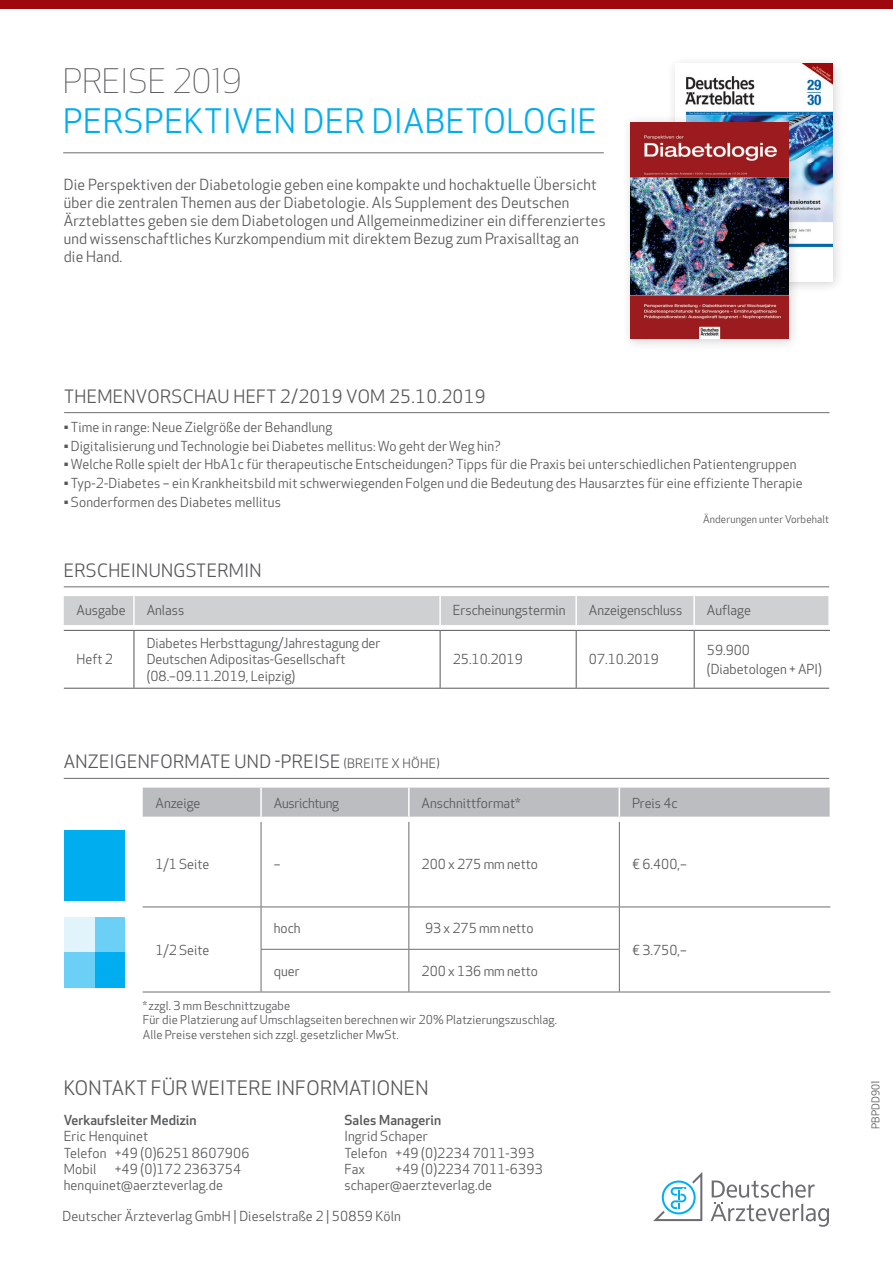
<style>
.page{position:relative;width:893px;height:1263px;background:#fff}
.page>*{position:absolute;margin:0;border:0;box-sizing:border-box;transform-origin:0 0}
.t1{font:33px "Apex New";letter-spacing:.02em;color:#00aeef}
.t2{font:300 33px "Apex New";letter-spacing:.02em;color:#57585a}
.t3{font:19.5px "Apex New";letter-spacing:.02em;color:#57585a}
.t4{font:18px "Apex New";letter-spacing:.02em;color:#57585a}
.t5{font:15px/18px "Apex New";letter-spacing:.01em;color:#57585a}
.t6{font:13.5px/16.2px "Apex New";letter-spacing:.01em;color:#57585a}
.t7{font:500 13.5px "Apex New";letter-spacing:.01em;color:#57585a}
.t8{font:13.5px "Apex New";letter-spacing:-.02em;color:#57585a}
.t9{font:12px/14.4px "Apex New";letter-spacing:.01em;color:#57585a}
.t10{font:10.5px "Apex New";letter-spacing:.01em;color:#57585a}
.s1{font-size:12.75px}
</style>
<div class="page">
<svg style="left:64px;top:596px;width:766px;height:34px;background:#d5d6d8"></svg>
<hr style="left:134px;top:631px;width:1px;height:57px;background:#57585a">
<hr style="left:440px;top:631px;width:1px;height:57px;background:#57585a">
<hr style="left:576px;top:631px;width:1px;height:57px;background:#57585a">
<hr style="left:694px;top:631px;width:1px;height:57px;background:#57585a">
<hr style="left:64px;top:688px;width:70px;height:1px;background:#57585a">
<hr style="left:134px;top:688px;width:306px;height:1px;background:#57585a">
<hr style="left:440px;top:688px;width:136px;height:1px;background:#57585a">
<hr style="left:576px;top:688px;width:118px;height:1px;background:#57585a">
<hr style="left:694px;top:688px;width:135px;height:1px;background:#57585a">
<hr style="left:64px;top:630px;width:70px;height:1px;background:#57585a">
<hr style="left:134px;top:630px;width:306px;height:1px;background:#57585a">
<hr style="left:440px;top:630px;width:136px;height:1px;background:#57585a">
<hr style="left:576px;top:630px;width:118px;height:1px;background:#57585a">
<hr style="left:694px;top:630px;width:136px;height:1px;background:#57585a">
<hr style="left:64px;top:586px;width:765px;height:1px;background:#6c6d70">
<hr style="left:64px;top:778px;width:765px;height:1px;background:#6c6d70">
<svg style="left:143px;top:788px;width:687px;height:34px"></svg>
<hr style="left:261px;top:822px;width:1px;height:84px;background:#6c6d70">
<hr style="left:408px;top:822px;width:1px;height:84px;background:#6c6d70">
<hr style="left:619px;top:822px;width:1px;height:84px;background:#6c6d70">
<hr style="left:143px;top:906px;width:118px;height:1px;background:#6c6d70">
<hr style="left:143px;top:992px;width:118px;height:1px;background:#6c6d70">
<hr style="left:261px;top:906px;width:148px;height:1px;background:#6c6d70">
<hr style="left:261px;top:907px;width:1px;height:42px;background:#6c6d70">
<hr style="left:409px;top:906px;width:210px;height:1px;background:#6c6d70">
<hr style="left:408px;top:907px;width:1px;height:42px;background:#6c6d70">
<hr style="left:619px;top:906px;width:211px;height:1px;background:#6c6d70">
<hr style="left:619px;top:907px;width:1px;height:42px;background:#6c6d70">
<hr style="left:619px;top:992px;width:211px;height:1px;background:#6c6d70">
<hr style="left:261px;top:949px;width:148px;height:1px;background:#6c6d70">
<hr style="left:261px;top:950px;width:1px;height:42px;background:#6c6d70">
<hr style="left:409px;top:949px;width:211px;height:1px;background:#6c6d70">
<hr style="left:408px;top:950px;width:1px;height:42px;background:#6c6d70">
<hr style="left:619px;top:950px;width:1px;height:42px;background:#6c6d70">
<hr style="left:261px;top:992px;width:148px;height:1px;background:#6c6d70">
<hr style="left:409px;top:992px;width:210px;height:1px;background:#6c6d70">
<svg style="left:711px;top:1180px;width:118px;height:47px"></svg>
<svg style="left:653px;top:1172px;width:49px;height:49px"></svg>
<hr style="left:64px;top:412px;width:765px;height:1px;background:#6c6d70">
<div style="left:64px;top:830px;width:61px;height:70px;background:#00aeef"></div>
<div style="left:64px;top:917px;width:61px;height:70px;background:#e1f4fc"></div>
<div style="left:64px;top:952px;width:60px;height:35px;background:#6bcff6"></div>
<div style="left:95px;top:917px;width:30px;height:70px;background:#6bcff6"></div>
<div style="left:95px;top:952px;width:30px;height:35px;background:#00aeef"></div>
<div style="left:0;top:0;width:893px;height:9px;background:#9d070d"></div>
<hr style="left:63px;top:152px;width:541px;height:1px;background:#6c6d70">
<div style="left:667px;top:55px;width:178px;height:239px;background:#231f20;opacity:.2"></div>
<img style="left:675px;top:64px;width:157px;height:217px">
<div style="left:622px;top:114px;width:179px;height:237px;background:#231f20;opacity:.2"></div>
<img style="left:631px;top:122px;width:157px;height:217px">
<h1 class="t2" style="left:63px;top:61px;width:180px">PREISE 2019</h1>
<h1 class="t1" style="left:63px;top:103px;width:535px">PERSPEKTIVEN DER DIABETOLOGIE</h1>
<p class="t5" style="left:64px;top:176px;width:543px">Die Perspektiven der Diabetologie geben eine kompakte und hochaktuelle Übersicht über die zentralen Themen aus der Diabetologie. Als Supplement des Deutschen Ärzteblattes geben sie dem Diabetologen und Allgemeinmediziner ein differenziertes und wissenschaftliches Kurzkompendium mit direktem Bezug zum Praxisalltag an<br>die Hand.</p>
<h3 class="t4" style="left:64px;top:386px;width:423px">THEMENVORSCHAU HEFT 2/2019 VOM 25.10.2019</h3>
<p class="t6" style="left:64px;top:419px;width:270px"><sup>▪</sup> Time in range: Neue Zielgröße der Behandlung</p>
<p class="t6" style="left:64px;top:438px;width:438px"><sup>▪</sup> Digitalisierung und Technologie bei Diabetes mellitus: Wo geht der Weg hin?</p>
<p class="t6" style="left:64px;top:457px;width:734px"><sup>▪</sup> Welche Rolle spielt der HbA1c für therapeutische Entscheidungen? Tipps für die Praxis bei unterschiedlichen Patientengruppen</p>
<p class="t6" style="left:64px;top:475px;width:740px"><sup>▪</sup> Typ-2-Diabetes – ein Krankheitsbild mit schwerwiegenden Folgen und die Bedeutung des Hausarztes für eine effiziente Therapie</p>
<p class="t6" style="left:64px;top:494px;width:218px"><sup>▪</sup> Sonderformen des Diabetes mellitus</p>
<p class="t10" style="left:703px;top:513px;width:127px">Änderungen unter Vorbehalt</p>
<h3 class="t4" style="left:64px;top:560px;width:199px">ERSCHEINUNGSTERMIN</h3>
<p class="t6" style="left:77px;top:603px;width:51px">Ausgabe</p>
<p class="t6" style="left:147px;top:603px;width:39px">Anlass</p>
<p class="t6" style="left:453px;top:603px;width:114px">Erscheinungstermin</p>
<p class="t6" style="left:589px;top:603px;width:95px">Anzeigenschluss</p>
<p class="t6" style="left:707px;top:603px;width:46px">Auflage</p>
<p class="t6" style="left:77px;top:652px;width:38px">Heft 2</p>
<p class="t6" style="left:147px;top:635px;width:235px">Diabetes Herbsttagung/Jahrestagung der<br>Deutschen Adipositas-Gesellschaft (08.–09.11.2019, Leipzig)</p>
<p class="t6" style="left:453px;top:652px;width:71px">25.10.2019</p>
<p class="t6" style="left:589px;top:652px;width:71px">07.10.2019</p>
<p class="t6" style="left:707px;top:641px;width:116px;line-height:18.6px">59.900 (Diabetologen + API)</p>
<h3 class="t4" style="left:64px;top:752px;width:378px">ANZEIGENFORMATE UND -PREISE <span class="s1">(BREITE X HÖHE)</span></h3>
<p class="t6" style="left:155px;top:795px;width:47px">Anzeige</p>
<p class="t8" style="left:274px;top:795px;width:67px">Ausrichtung</p>
<p class="t6" style="left:422px;top:795px;width:100px">Anschnittformat*</p>
<p class="t6" style="left:632px;top:795px;width:47px">Preis 4c</p>
<p class="t6" style="left:155px;top:857px;width:55px">1/1 Seite</p>
<p class="t6" style="left:274px;top:857px;width:8px">–</p>
<p class="t6" style="left:422px;top:857px;width:118px">200 x 275 mm netto</p>
<p class="t6" style="left:632px;top:857px;width:56px">€ 6.400,–</p>
<p class="t6" style="left:155px;top:942px;width:55px">1/2 Seite</p>
<p class="t6" style="left:274px;top:921px;width:28px">hoch</p>
<p class="t6" style="left:425px;top:921px;width:110px">93 x 275 mm netto</p>
<p class="t6" style="left:274px;top:963px;width:27px">quer</p>
<p class="t6" style="left:422px;top:963px;width:118px">200 x 136 mm netto</p>
<p class="t9" style="left:143px;top:999px;width:416px">* zzgl. 3 mm Beschnittzugabe<br>Für die Platzierung auf Umschlagseiten berechnen wir 20% Platzierungszuschlag.<br>Alle Preise verstehen sich zzgl. gesetzlicher MwSt.</p>
<h2 class="t3" style="left:64px;top:1077px;width:366px">KONTAKT FÜR WEITERE INFORMATIONEN</h2>
<p class="t7" style="left:344px;top:1112px;width:98px">Sales Managerin</p>
<p class="t6" style="left:344px;top:1129px;width:192px">Ingrid Schaper<br>Telefon +49 (0)2234 7011-393<br>Fax</p>
<p class="t7" style="left:64px;top:1112px;width:134px">Verkaufsleiter Medizin</p>
<p class="t6" style="left:64px;top:1129px;width:187px">Eric Henquinet<br>Telefon +49 (0)6251 8607906<br>Mobil</p>
<p class="t6" style="left:64px;top:1161px;width:179px;text-indent:51px">+49 (0)172 2363754 henquinet@aerzteverlag.de</p>
<p class="t6" style="left:344px;top:1161px;width:200px;text-indent:51px">+49 (0)2234 7011-6393 schaper@aerzteverlag.de</p>
<p class="t6" style="left:63px;top:1208px;width:340px">Deutscher Ärzteverlag GmbH | Dieselstraße 2 | 50859 Köln</p>
<p class="t6" style="left:632px;top:942px;width:56px">€ 3.750,–</p>
<p class="t10" style="left:870px;top:1129px;width:50px;rotate:-90deg">PBPDD901</p>
</div>
